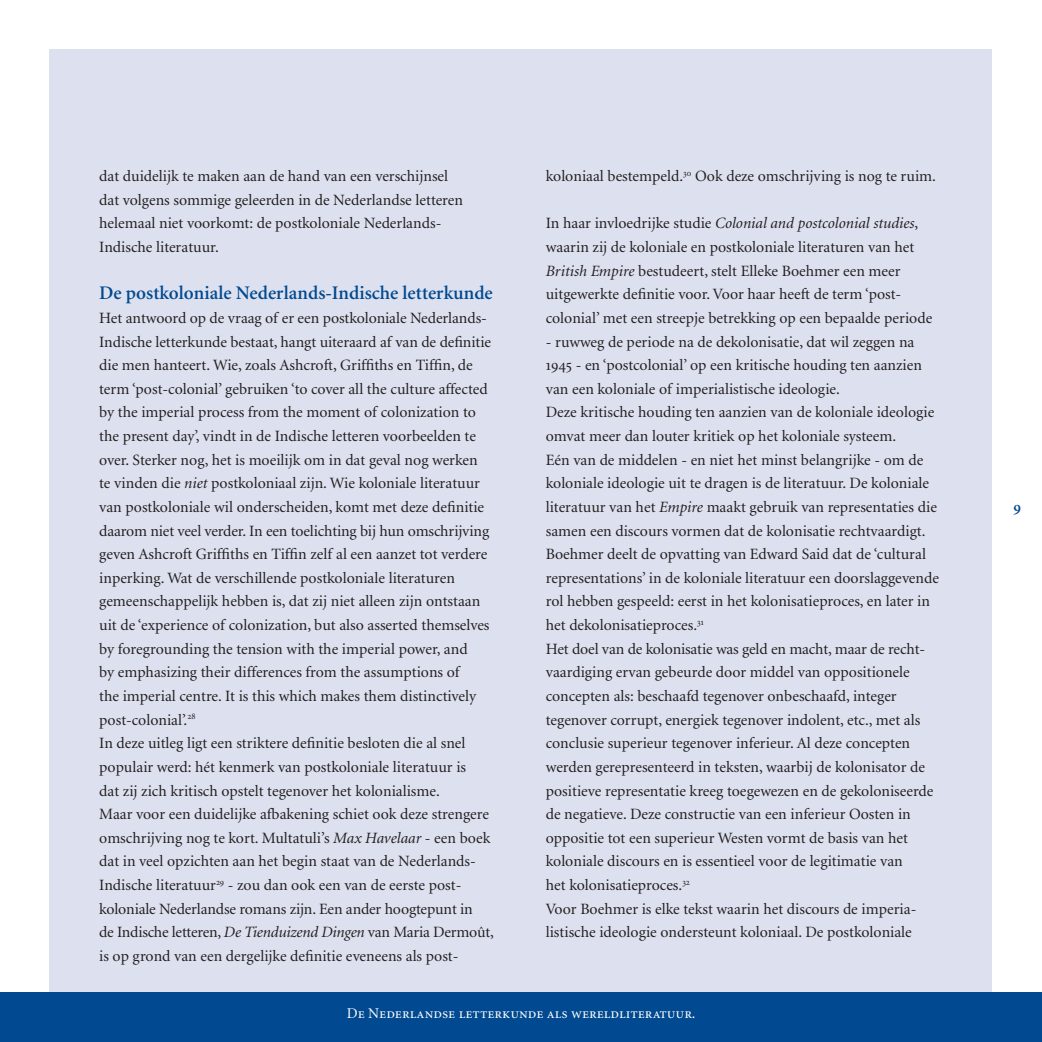
<style>
.page{position:relative;width:1042px;height:1042px;background:#fff}
.page>*{position:absolute;margin:0;border:0;box-sizing:border-box;transform-origin:0 0}
.lopend{font:600 19.25px "Minion";color:#014990}
.lopend-2{font:15.75px/23.6px "Minion";color:#231f20}
.t1{font:15.75px "Minion Semibold SC";color:#014990}
.t2{font:14.88px "Minion Regular SC";color:#fff}
.s1{font-style:italic}
.s2{font-family:"Minion Regular SC"}
</style>
<div class="page">
<div style="left:50px;top:50px;width:942px;height:992px;background:#dde1ef"></div>
<div style="left:0;top:992px;width:1042px;height:50px;background:#014990"></div>
<p class="lopend-2" style="left:99px;top:165px;width:365px">dat duidelijk te maken aan de hand van een verschijnsel dat volgens sommige geleerden in de Nederlandse letteren helemaal niet voorkomt: de postkoloniale Nederlands-Indische literatuur.</p>
<p class="lopend" style="left:99px;top:283px;width:395px">De postkoloniale Nederlands-Indische letterkunde</p>
<p class="lopend-2" style="left:99px;top:307px;width:393px">Het antwoord op de vraag of er een postkoloniale Nederlands-Indische letterkunde bestaat, hangt uiteraard af van de definitie die men hanteert. Wie, zoals Ashcroft, Griffiths en Tiffin, de term ‘post-colonial’ gebruiken ‘to cover all the culture affected by the imperial process from the moment of colonization to the present day’, vindt in de Indische letteren voorbeelden te over. Sterker nog, het is moeilijk om in dat geval nog werken te vinden die <span class="s1">niet</span> postkoloniaal zijn. Wie koloniale literatuur van postkoloniale wil onderscheiden, komt met deze definitie daarom niet veel verder. In een toelichting bij hun omschrijving geven Ashcroft Griffiths en Tiffin zelf al een aanzet tot verdere inperking. Wat de verschillende postkoloniale literaturen gemeenschappelijk hebben is, dat zij niet alleen zijn ontstaan uit de ‘experience of colonization, but also asserted themselves by foregrounding the tension with the imperial power, and<br>by emphasizing their differences from the assumptions of<br>the imperial centre. It is this which makes them distinctively post-colonial’.<sup>28</sup></p>
<p class="lopend-2" style="left:99px;top:732px;width:396px">In deze uitleg ligt een striktere definitie besloten die al snel populair werd: hét kenmerk van postkoloniale literatuur is<br>dat zij zich kritisch opstelt tegenover het kolonialisme.<br>Maar voor een duidelijke afbakening schiet ook deze strengere omschrijving nog te kort. Multatuli’s <span class="s1">Max Havelaar</span> - een boek dat in veel opzichten aan het begin staat van de Nederlands-Indische literatuur<sup>29</sup> - zou dan ook een van de eerste post&shy;koloniale Nederlandse romans zijn. Een ander hoogtepunt in<br>de Indische letteren, <span class="s1">De Tienduizend Dingen</span> van Maria Dermoût, is op grond van een dergelijke definitie eveneens als post-</p>
<p class="lopend-2" style="left:546px;top:165px;width:392px">koloniaal bestempeld.<sup>30</sup> Ook deze omschrijving is nog te ruim.</p>
<p class="lopend-2" style="left:546px;top:212px;width:388px">In haar invloedrijke studie <span class="s1">Colonial and postcolonial studies</span>, waarin zij de koloniale en postkoloniale literaturen van het <span class="s1">British Empire</span> bestudeert, stelt Elleke Boehmer een meer uitgewerkte definitie voor. Voor haar heeft de term ‘post&shy;colonial’ met een streepje betrekking op een bepaalde periode</p>
<p class="lopend-2" style="left:546px;top:330px;width:378px">- ruwweg de periode na de dekolonisatie, dat wil zeggen na<br><span class="s2">1945</span> - en ‘postcolonial’ op een kritische houding ten aanzien van een koloniale of imperialistische ideologie.</p>
<p class="lopend-2" style="left:546px;top:401px;width:395px">Deze kritische houding ten aanzien van de koloniale ideologie omvat meer dan louter kritiek op het koloniale systeem.<br>Eén van de middelen - en niet het minst belangrijke - om de koloniale ideologie uit te dragen is de literatuur. De koloniale literatuur van het <span class="s1">Empire</span> maakt gebruik van representaties die samen een discours vormen dat de kolonisatie rechtvaardigt.<br>Boehmer deelt de opvatting van Edward Said dat de ‘cultural representations’ in de koloniale literatuur een doorslaggevende rol hebben gespeeld: eerst in het kolonisatieproces, en later in het dekolonisatieproces.<sup>31</sup></p>
<p class="lopend-2" style="left:546px;top:637px;width:389px">Het doel van de kolonisatie was geld en macht, maar de recht&shy;vaardiging ervan gebeurde door middel van oppositionele concepten als: beschaafd tegenover onbeschaafd, integer tegenover corrupt, energiek tegenover indolent, etc., met als conclusie superieur tegenover inferieur. Al deze concepten werden gerepresenteerd in teksten, waarbij de kolonisator de positieve representatie kreeg toegewezen en de gekoloniseerde de negatieve. Deze constructie van een inferieur Oosten in oppositie tot een superieur Westen vormt de basis van het koloniale discours en is essentieel voor de legitimatie van<br>het kolonisatieproces.<sup>32</sup></p>
<p class="lopend-2" style="left:546px;top:897px;width:370px">Voor Boehmer is elke tekst waarin het discours de imperia&shy;listische ideologie ondersteunt koloniaal. De postkoloniale</p>
<p class="t2" style="left:347px;top:1006px;width:350px">De Nederlandse letterkunde als wereldliteratuur.</p>
<p class="t1" style="left:1013px;top:499px;width:9px">9</p>
</div>
